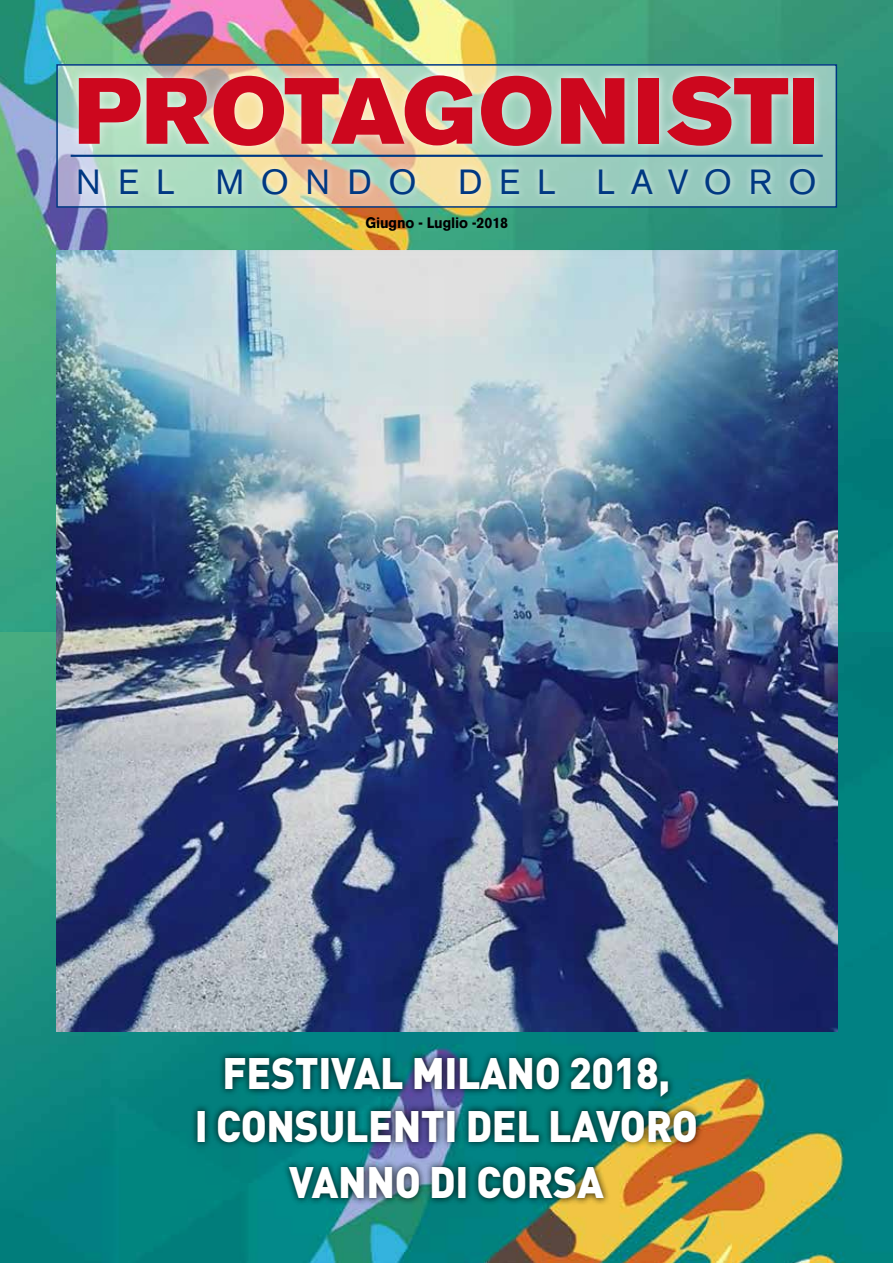
<style>
.page{position:relative;width:893px;height:1263px;background:#fff}
.page>*{position:absolute;margin:0;border:0;box-sizing:border-box;transform-origin:0 0}
.t1{font:92.85px "Akzidenz Grotesk BE Super";letter-spacing:.02em;color:#cd071e}
.t2{font:900 43.5px/52.2px "DIN";letter-spacing:-.01em;color:#fff;text-align:center;scale:.94 1}
.t3{font:34.65px "Akzidenz Grotesk BE";letter-spacing:.48em;color:#003882}
.t4{font:700 15px "Akzidenz Grotesk BE";letter-spacing:-.01em;color:#000;scale:.95 1}
</style>
<div class="page">
<img style="left:0;top:631px;width:893px;height:632px">
<img style="left:0;top:0;width:893px;height:631px">
<svg style="left:59px;top:67px;width:775px;height:138px;background:#aacabc"></svg>
<div style="left:56px;top:64px;width:781px;height:144px;border:2px solid #003882"></div>
<div style="left:70px;top:66px;width:753px;height:89px;background:#fff;opacity:.75"></div>
<div style="left:72px;top:161px;width:750px;height:41px;background:#fff;opacity:.75"></div>
<hr style="left:71px;top:155px;width:752px;height:2px;background:#003882">
<img style="left:56px;top:250px;width:781px;height:781px">
<div style="left:191px;top:1050px;width:513px;height:156px;background:#000;opacity:.75"></div>
<h1 class="t1" style="left:75px;top:57px;width:745px">PROTAGONISTI</h1>
<p class="t3" style="left:76px;top:161px;width:742px">NEL MONDO DEL LAVORO</p>
<p class="t4" style="left:366px;top:214px;width:152px">Giugno - Luglio -2018</p>
<p class="t2" style="left:195px;top:1045px;width:537px">FESTIVAL MILANO 2018,<br>I CONSULENTI DEL LAVORO</p>
<p class="t2" style="left:289px;top:1154px;width:336px">VANNO DI CORSA</p>
</div>
